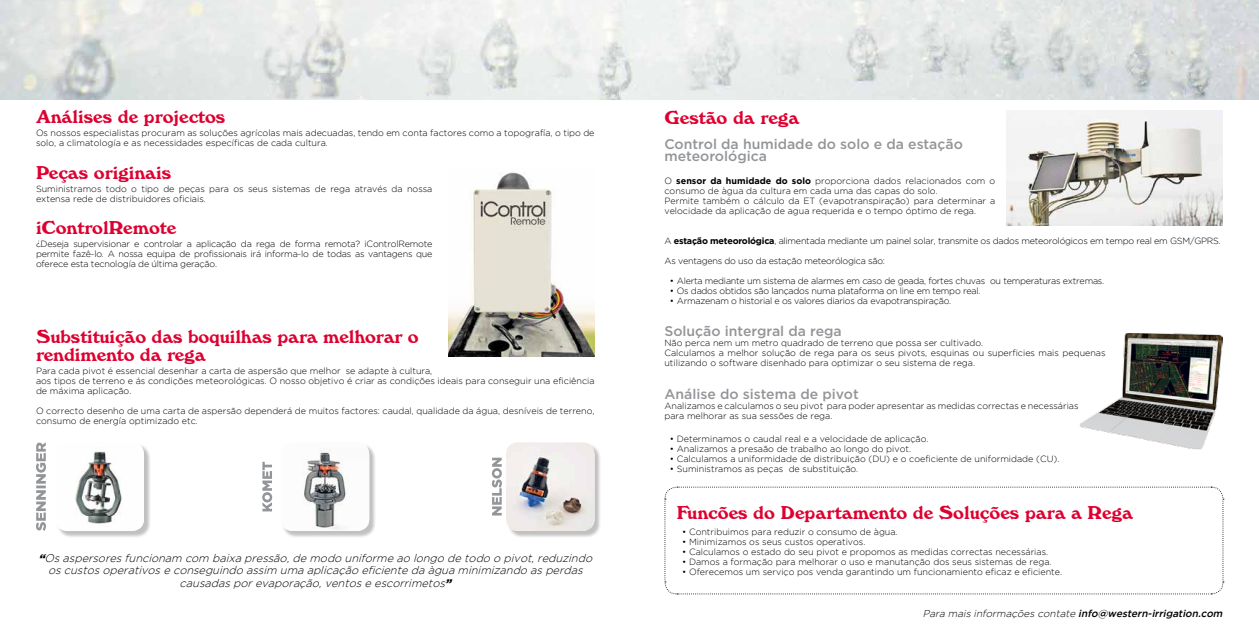
<style>
.page{position:relative;width:1259px;height:630px;background:#fff}
.page>*{position:absolute;margin:0;border:0;box-sizing:border-box;transform-origin:0 0}
.t1{font:18px/18px "Windsor BT";color:#de0030}
.t2{font:500 14px/12.5px "Gotham";color:#939598}
.t3{font:italic 300 11px/12.5px "Gotham";color:#000;text-align:center}
.t4{font:italic 500 10px "Gotham";color:#000}
.t5{font:300 9px/10px "Gotham";color:#000}
.t6{font:300 9px "Gotham";letter-spacing:-.025em;color:#000}
.s1{font-weight:900}
.s2{font-weight:700}
.s3{font-weight:300}
</style>
<div class="page">
<svg style="left:664px;top:486px;width:560px;height:108px"></svg>
<img style="left:0;top:0;width:1259px;height:99px">
<img style="left:448px;top:172px;width:146px;height:184px">
<svg style="left:36px;top:442px;width:10px;height:88px"></svg>
<div style="left:56px;top:443px;width:95px;height:94px;background:#000;opacity:.25"></div>
<img style="left:56px;top:443px;width:88px;height:87px">
<svg style="left:262px;top:461px;width:10px;height:50px"></svg>
<div style="left:282px;top:443px;width:94px;height:94px;background:#000;opacity:.25"></div>
<img style="left:282px;top:443px;width:87px;height:87px">
<svg style="left:492px;top:457px;width:10px;height:58px"></svg>
<div style="left:507px;top:443px;width:94px;height:94px;background:#000;opacity:.25"></div>
<img style="left:506px;top:442px;width:88px;height:88px">
<img style="left:1006px;top:111px;width:217px;height:114px">
<img style="left:1080px;top:333px;width:143px;height:116px">
<h1 class="t1" style="left:36px;top:107px;width:191px">Análises de projectos</h1>
<p class="t5" style="left:36px;top:128px;width:560px">Os nossos especialistas procuram as soluções agrícolas mais adecuadas, tendo em conta factores como a topografía, o tipo de solo, a climatología e as necessidades específicas de cada cultura.</p>
<h1 class="t1" style="left:36px;top:163px;width:137px">Peças originais</h1>
<p class="t5" style="left:36px;top:183px;width:398px">Suministramos todo o tipo de peças para os seus sistemas de rega através da nossa extensa rede de distribuidores oficiais.</p>
<h1 class="t1" style="left:36px;top:218px;width:142px">iControlRemote</h1>
<p class="t5" style="left:36px;top:239px;width:398px;text-align:justify">¿Deseja supervisionar e controlar a aplicação da rega de forma remota? iControlRemote permite fazê-lo. A nossa equipa de profissionais irá informa-lo de todas as vantagens que oferece esta tecnología de última geração.</p>
<h1 class="t1" style="left:36px;top:327px;width:384px">Substituição das boquilhas para melhorar o rendimento da rega</h1>
<p class="t5" style="left:36px;top:366px;width:560px">Para cada pivot é essencial desenhar a carta de aspersão que melhor se adapte à cultura,<br>aos tipos de terreno e ás condições meteorológicas. O nosso objetivo é criar as condições ideais para conseguir una eficiência de máxima aplicação.</p>
<p class="t5" style="left:36px;top:406px;width:560px">O correcto desenho de uma carta de aspersão dependerá de muitos factores: caudal, qualidade da água, desníveis de terreno, consumo de energía optimizado etc.</p>
<p class="t3" style="left:38px;top:551px;width:558px"><span class="s1">“</span>Osaspersoresfuncionam com baixa pressão,de modo uniforme ao longo de todo o pivot,reduzindo oscustosoperativose conseguindo assim uma aplicação eficiente da àgua minimizando asperdas causadasporevaporação,ventose escorrimetos<span class="s1">”</span></p>
<h1 class="t1" style="left:664px;top:108px;width:136px">Gestão da rega</h1>
<h2 class="t2" style="left:664px;top:137px;width:300px">Control da humidade do solo e da estação meteorológica</h2>
<p class="t5" style="left:664px;top:175px;width:332px">O <span class="s2">sensor da humidade do solo</span> proporciona dados relacionados com o consumo de àgua da cultura em cada uma das capas do solo.<br>Permite também o cálculo da ET (evapotranspiração) para determinar a velocidade da aplicação de agua requerida e o tempo óptimo de rega.</p>
<p class="t6" style="left:664px;top:235px;width:558px">A <span class="s2">estação meteorológica</span>, alimentada mediante um painel solar, transmite os dados meteorológicos em tempo real em GSM/GPRS.</p>
<p class="t6" style="left:664px;top:255px;width:222px">As ventagens do uso da estação meteorólogica são:</p>
<p class="t6" style="left:670px;top:275px;width:436px">• Alerta mediante um sistema de alarmes em caso de geada, fortes chuvas ou temperaturas extremas.</p>
<p class="t6" style="left:670px;top:285px;width:312px">• Os dados obtidos são lançados numa plataforma on line em tempo real.</p>
<p class="t6" style="left:670px;top:295px;width:283px">• Armazenam o historial e os valores diarios da evapotranspiração.</p>
<h2 class="t2" style="left:664px;top:325px;width:179px">Solução intergral da rega</h2>
<p class="t5" style="left:664px;top:338px;width:443px">Não perca nem um metro quadrado de terreno que possa ser cultivado.<br>Calculamos a melhor solução de rega para os seus pivots, esquinas ou superficies mais pequenas utilizando o software disenhado para optimizar o seu sistema de rega.</p>
<h2 class="t2" style="left:664px;top:387px;width:196px">Análise do sistema de pivot</h2>
<p class="t5" style="left:664px;top:400px;width:416px">Analizamos e calculamos o seu pivot para poder apresentar as medidas correctas e necessárias para melhorar as sua sessões de rega.</p>
<p class="t5" style="left:670px;top:433px;width:260px">• Determinamos o caudal real e a velocidade de aplicação.</p>
<p class="t5" style="left:670px;top:443px;width:243px">• Analizamos a presaão de trabalho ao longo do pivot.</p>
<p class="t5" style="left:670px;top:453px;width:391px">• Calculamos a uniformidade de distribuição (DU) e o coeficiente de uniformidade (CU).</p>
<p class="t5" style="left:670px;top:463px;width:190px">• Suministramos as peças de substituição.</p>
<h1 class="t1" style="left:676px;top:503px;width:458px">Funcões do Departamento de Soluções para a Rega</h1>
<p class="t5" style="left:682px;top:526px;width:217px">• Contribuimos para reduzir o consumo de àgua.</p>
<p class="t5" style="left:682px;top:536px;width:185px">• Minimizamos os seus custos operativos.</p>
<p class="t5" style="left:682px;top:546px;width:368px">• Calculamos o estado do seu pivot e propomos as medidas correctas necessárias.</p>
<p class="t5" style="left:682px;top:556px;width:371px">• Damos a formação para melhorar o uso e manutanção dos seus sistemas de rega.</p>
<p class="t5" style="left:682px;top:566px;width:381px">• Oferecemos um serviço pos venda garantindo um funcionamiento eficaz e eficiente.</p>
<p class="t4" style="left:922px;top:607px;width:303px"><span class="s3">Para mais informações contate</span> info@western-irrigation.com</p>
</div>
